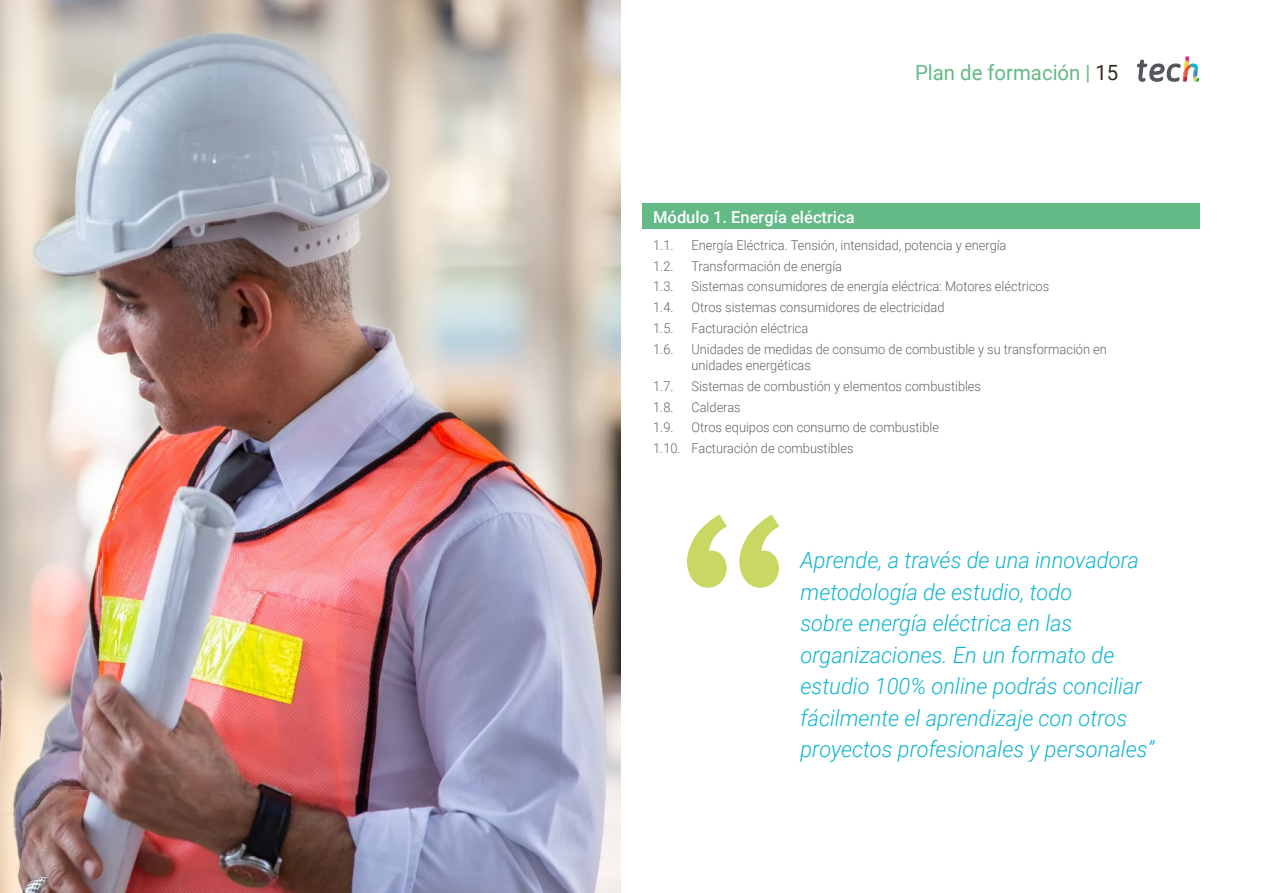
<style>
.page{position:relative;width:1263px;height:893px;background:#fff}
.page>*{position:absolute;margin:0;border:0;box-sizing:border-box;transform-origin:0 0}
.Destacados{font:italic 300 22.5px/31.5px "Roboto";color:#0fb6cf}
.Sección___Pag{font:21px "Roboto";color:#63ba87}
.Nombre_módulo{font:500 16.5px "Roboto";color:#fff}
.Temario1{font:300 13.5px/16.5px "Roboto";color:#61646a;scale:.95 1}
.s1{color:#312e20}
</style>
<div class="page">
<svg style="left:687px;top:514px;width:92px;height:74px"></svg>
<img style="left:0;top:0;width:621px;height:893px">
<div style="left:642px;top:204px;width:557px;height:25px;background:#63ba87"></div>
<svg style="left:1137px;top:56px;width:62px;height:26px"></svg>
<p class="Sección___Pag" style="left:915px;top:57px;width:205px">Plan de formación | <span class="s1">15</span></p>
<p class="Nombre_módulo" style="left:653px;top:205px;width:203px">Módulo 1. Energía eléctrica</p>
<p class="Temario1" style="left:653px;top:236px;width:23px">1.1.</p>
<p class="Temario1" style="left:691px;top:236px;width:333px">Energía Eléctrica. Tensión, intensidad, potencia y energía</p>
<p class="Temario1" style="left:653px;top:257px;width:23px">1.2.</p>
<p class="Temario1" style="left:691px;top:257px;width:160px">Transformación de energía</p>
<p class="Temario1" style="left:653px;top:278px;width:23px">1.3.</p>
<p class="Temario1" style="left:691px;top:278px;width:378px">Sistemas consumidores de energía eléctrica: Motores eléctricos</p>
<p class="Temario1" style="left:653px;top:298px;width:23px">1.4.</p>
<p class="Temario1" style="left:691px;top:298px;width:268px">Otros sistemas consumidores de electricidad</p>
<p class="Temario1" style="left:653px;top:319px;width:23px">1.5.</p>
<p class="Temario1" style="left:691px;top:319px;width:125px">Facturación eléctrica</p>
<p class="Temario1" style="left:653px;top:340px;width:23px">1.6.</p>
<p class="Temario1" style="left:691px;top:340px;width:439px">Unidades de medidas de consumo de combustible y su transformación en unidades energéticas</p>
<p class="Temario1" style="left:653px;top:377px;width:23px">1.7.</p>
<p class="Temario1" style="left:691px;top:377px;width:306px">Sistemas de combustión y elementos combustibles</p>
<p class="Temario1" style="left:653px;top:398px;width:23px">1.8.</p>
<p class="Temario1" style="left:691px;top:398px;width:53px">Calderas</p>
<p class="Temario1" style="left:653px;top:419px;width:23px">1.9.</p>
<p class="Temario1" style="left:691px;top:419px;width:262px">Otros equipos con consumo de combustible</p>
<p class="Temario1" style="left:653px;top:439px;width:212px">1.10. Facturación de combustibles</p>
<p class="Destacados" style="left:800px;top:543px;width:355px">Aprende, a través de una innovadora metodología de estudio, todo<br>sobre energía eléctrica en las organizaciones. En un formato de estudio 100% online podrás conciliar fácilmente el aprendizaje con otros proyectos profesionales y personales”</p>
</div>
